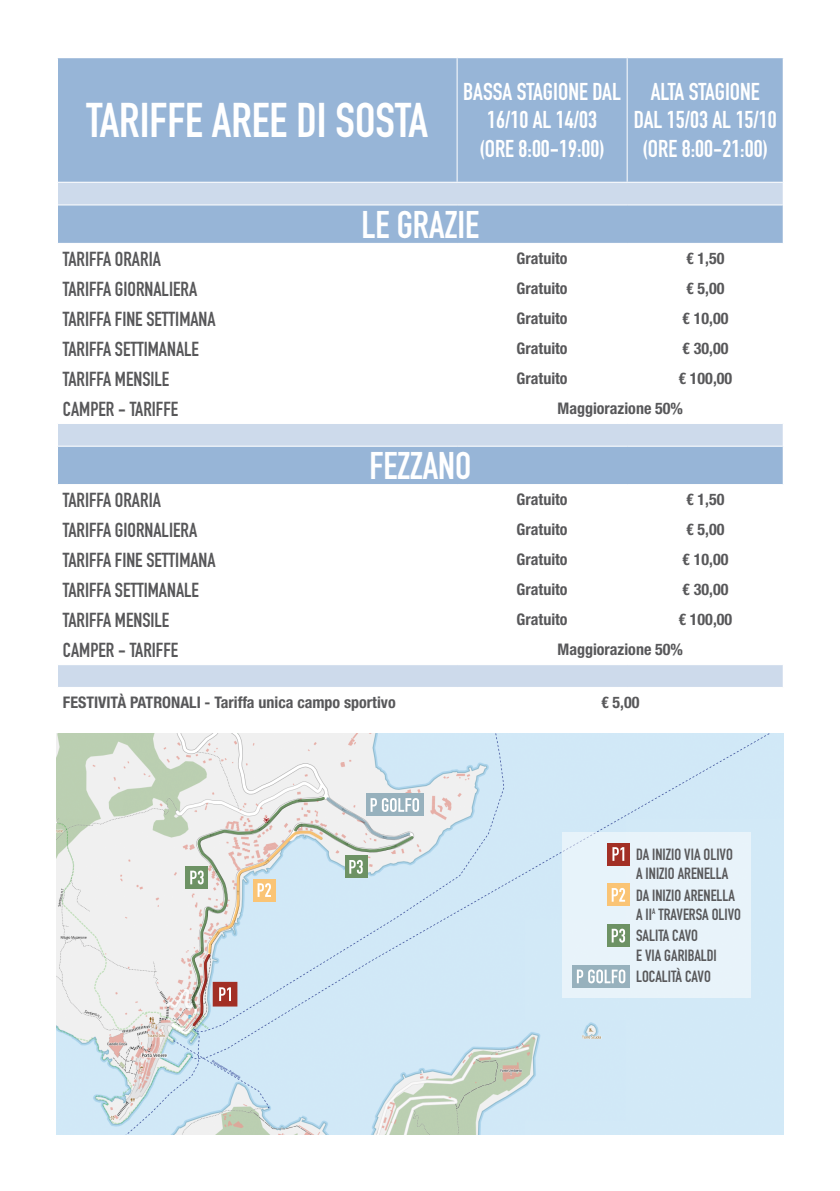
<style>
.page{position:relative;width:840px;height:1191px;background:#fff}
.page>*{position:absolute;margin:0;border:0;box-sizing:border-box;transform-origin:0 0}
.t1{font:48px "DIN Engschrift Std";color:#fff}
.t2{font:38px "DIN Engschrift Std";color:#fff}
.t3{font:24px/28.8px "DIN Engschrift Std";color:#fff;text-align:center}
.t4{font:20px "DIN Engschrift Std";color:#58585a}
.t5{font:700 condensed 16px "Helvetica Neue LT Std";color:#58585a}
.t6{font:16px/19.2px "DIN Engschrift Std";color:#58585a}
</style>
<div class="page">
<div style="left:58px;top:58px;width:724px;height:124px;background:#97b5d7"></div>
<svg style="left:58px;top:183px;width:724px;height:60px;fill:#97b5d7"></svg>
<svg style="left:58px;top:424px;width:724px;height:263px"></svg>
<svg style="left:782px;top:182px;width:1px;height:23px"></svg>
<svg style="left:782px;top:424px;width:1px;height:22px"></svg>
<svg style="left:782px;top:665px;width:1px;height:22px"></svg>
<hr style="left:456px;top:58px;width:1px;height:124px;background:#fff">
<hr style="left:626px;top:58px;width:1px;height:124px;background:#fff">
<hr style="left:58px;top:204px;width:399px;height:1px;background:#fff">
<hr style="left:457px;top:204px;width:169px;height:1px;background:#fff">
<hr style="left:626px;top:204px;width:156px;height:1px;background:#fff">
<hr style="left:58px;top:446px;width:399px;height:1px;background:#fff">
<hr style="left:457px;top:446px;width:169px;height:1px;background:#fff">
<hr style="left:626px;top:446px;width:156px;height:1px;background:#fff">
<hr style="left:58px;top:484px;width:399px;height:1px;background:#fff">
<hr style="left:457px;top:484px;width:169px;height:1px;background:#fff">
<hr style="left:626px;top:484px;width:156px;height:1px;background:#fff">
<hr style="left:58px;top:514px;width:399px;height:1px;background:#fff">
<hr style="left:457px;top:514px;width:169px;height:1px;background:#fff">
<hr style="left:626px;top:514px;width:156px;height:1px;background:#fff">
<hr style="left:58px;top:544px;width:399px;height:1px;background:#fff">
<hr style="left:457px;top:544px;width:169px;height:1px;background:#fff">
<hr style="left:626px;top:544px;width:156px;height:1px;background:#fff">
<hr style="left:58px;top:574px;width:399px;height:1px;background:#fff">
<hr style="left:457px;top:574px;width:169px;height:1px;background:#fff">
<hr style="left:626px;top:574px;width:156px;height:1px;background:#fff">
<hr style="left:58px;top:604px;width:399px;height:1px;background:#fff">
<hr style="left:457px;top:604px;width:169px;height:1px;background:#fff">
<hr style="left:626px;top:604px;width:156px;height:1px;background:#fff">
<svg style="left:626px;top:485px;width:1px;height:149px"></svg>
<hr style="left:58px;top:634px;width:399px;height:1px;background:#fff">
<hr style="left:457px;top:634px;width:169px;height:1px;background:#fff">
<svg style="left:456px;top:485px;width:1px;height:179px"></svg>
<hr style="left:626px;top:634px;width:156px;height:1px;background:#fff">
<hr style="left:58px;top:664px;width:399px;height:1px;background:#fff">
<hr style="left:457px;top:664px;width:169px;height:1px;background:#fff">
<hr style="left:626px;top:664px;width:156px;height:1px;background:#fff">
<img style="left:57px;top:733px;width:725px;height:401px">
<div style="left:562px;top:832px;width:188px;height:165px;background:#e8f3fa"></div>
<div style="left:185px;top:866px;width:23px;height:22px;background:#6d9264"></div>
<div style="left:366px;top:793px;width:57px;height:23px;background:#97b1bd"></div>
<svg style="left:190px;top:797px;width:229px;height:229px"></svg>
<div style="left:572px;top:965px;width:57px;height:22px;background:#97b1bd"></div>
<svg style="left:576px;top:969px;width:49px;height:14px"></svg>
<div style="left:606px;top:924px;width:23px;height:23px;background:#6d9264"></div>
<svg style="left:611px;top:928px;width:13px;height:14px"></svg>
<div style="left:606px;top:883px;width:23px;height:23px;background:#fac475"></div>
<svg style="left:611px;top:888px;width:13px;height:13px"></svg>
<div style="left:606px;top:842px;width:23px;height:23px;background:#a22f25"></div>
<svg style="left:612px;top:847px;width:12px;height:14px"></svg>
<h1 class="t1" style="left:86px;top:92px;width:343px">TARIFFE AREE DI SOSTA</h1>
<h3 class="t3" style="left:463px;top:77px;width:159px">BASSA STAGIONE DAL<br>16/10 AL 14/03<br>(ORE 8:00-19:00)</h3>
<h3 class="t3" style="left:633px;top:77px;width:144px">ALTA STAGIONE<br>DAL 15/03 AL 15/10 (ORE 8:00-21:00)</h3>
<h2 class="t2" style="left:361px;top:202px;width:119px">LE GRAZIE</h2>
<p class="t4" style="left:63px;top:247px;width:99px">TARIFFA ORARIA</p>
<p class="t5" style="left:516px;top:249px;width:52px">Gratuito</p>
<p class="t5" style="left:685px;top:249px;width:40px">€ 1,50</p>
<p class="t4" style="left:63px;top:277px;width:136px">TARIFFA GIORNALIERA</p>
<p class="t5" style="left:516px;top:279px;width:52px">Gratuito</p>
<p class="t5" style="left:685px;top:279px;width:40px">€ 5,00</p>
<p class="t4" style="left:63px;top:307px;width:154px">TARIFFA FINE SETTIMANA</p>
<p class="t5" style="left:516px;top:309px;width:52px">Gratuito</p>
<p class="t5" style="left:681px;top:309px;width:48px">€ 10,00</p>
<p class="t4" style="left:63px;top:337px;width:137px">TARIFFA SETTIMANALE</p>
<p class="t5" style="left:516px;top:339px;width:52px">Gratuito</p>
<p class="t5" style="left:681px;top:339px;width:48px">€ 30,00</p>
<p class="t4" style="left:63px;top:367px;width:108px">TARIFFA MENSILE</p>
<p class="t5" style="left:516px;top:369px;width:52px">Gratuito</p>
<p class="t5" style="left:678px;top:369px;width:55px">€ 100,00</p>
<p class="t4" style="left:63px;top:397px;width:117px">CAMPER - TARIFFE</p>
<p class="t5" style="left:557px;top:399px;width:127px">Maggiorazione 50%</p>
<h2 class="t2" style="left:369px;top:443px;width:103px">FEZZANO</h2>
<p class="t4" style="left:63px;top:488px;width:99px">TARIFFA ORARIA</p>
<p class="t5" style="left:516px;top:490px;width:52px">Gratuito</p>
<p class="t5" style="left:685px;top:490px;width:40px">€ 1,50</p>
<p class="t4" style="left:63px;top:518px;width:136px">TARIFFA GIORNALIERA</p>
<p class="t5" style="left:516px;top:520px;width:52px">Gratuito</p>
<p class="t5" style="left:685px;top:520px;width:40px">€ 5,00</p>
<p class="t4" style="left:63px;top:548px;width:154px">TARIFFA FINE SETTIMANA</p>
<p class="t5" style="left:516px;top:550px;width:52px">Gratuito</p>
<p class="t5" style="left:681px;top:550px;width:48px">€ 10,00</p>
<p class="t4" style="left:63px;top:578px;width:137px">TARIFFA SETTIMANALE</p>
<p class="t5" style="left:516px;top:580px;width:52px">Gratuito</p>
<p class="t5" style="left:681px;top:580px;width:48px">€ 30,00</p>
<p class="t4" style="left:63px;top:608px;width:108px">TARIFFA MENSILE</p>
<p class="t5" style="left:516px;top:610px;width:52px">Gratuito</p>
<p class="t5" style="left:678px;top:610px;width:55px">€ 100,00</p>
<p class="t4" style="left:63px;top:638px;width:117px">CAMPER - TARIFFE</p>
<p class="t5" style="left:557px;top:640px;width:127px">Maggiorazione 50%</p>
<p class="t5" style="left:63px;top:693px;width:334px">FESTIVITÀ PATRONALI - Tariffa unica campo sportivo</p>
<p class="t5" style="left:600px;top:693px;width:40px">€ 5,00</p>
<p class="t6" style="left:635px;top:844px;width:98px">DA INIZIO VIA OLIVO<br>A INIZIO ARENELLA</p>
<p class="t6" style="left:635px;top:885px;width:106px">DA INIZIO ARENELLA<br>A II<sup>A</sup> TRAVERSA OLIVO</p>
<p class="t6" style="left:635px;top:926px;width:82px">SALITA CAVO<br>E VIA GARIBALDI</p>
<p class="t6" style="left:635px;top:967px;width:76px">LOCALITÀ CAVO</p>
</div>
